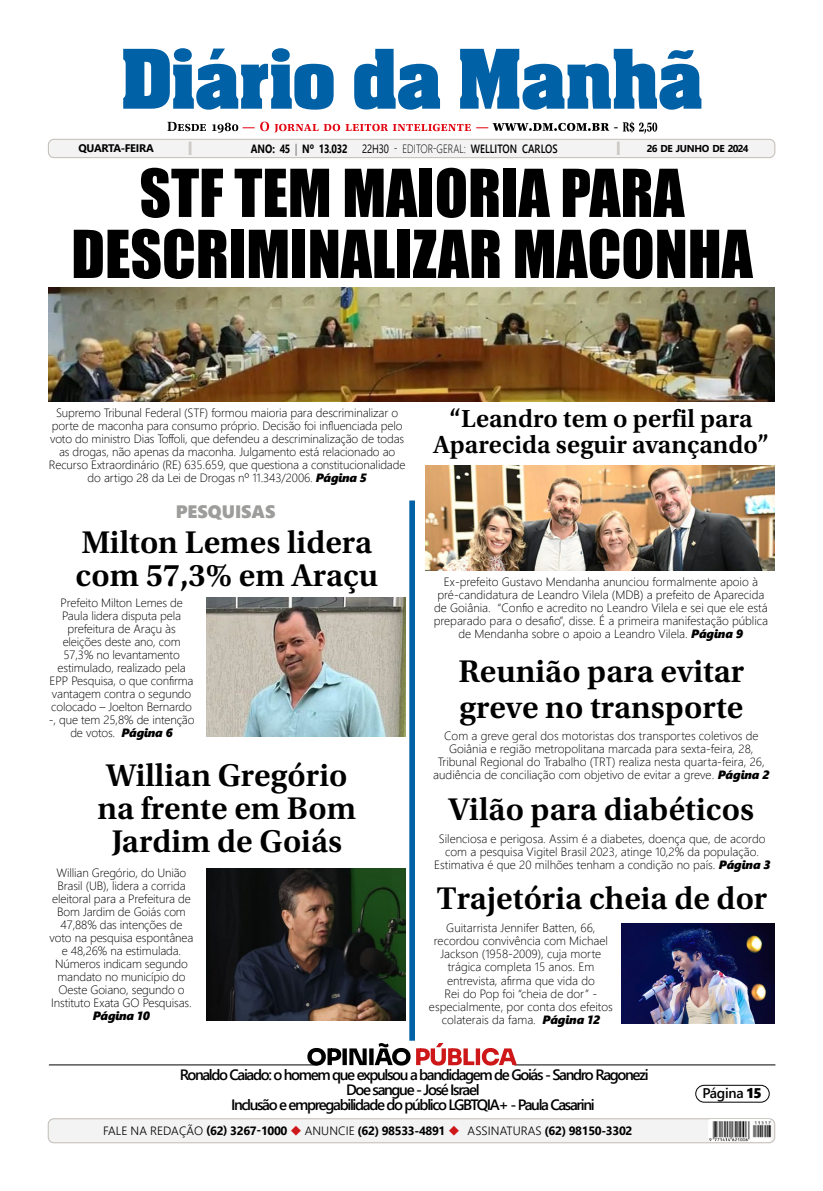
<style>
.page{position:relative;width:823px;height:1191px;background:#fff}
.page>*{position:absolute;margin:0;border:0;box-sizing:border-box;transform-origin:0 0}
.t1{font:61px/61px "Impact";color:#000;text-align:center}
.t2{font:600 33px/33px "Utopia Std";color:#000}
.t3{font:600 26px/26px "Utopia Std";color:#000;text-align:center}
.t4{font:18px "Segoe UI Black";color:#9d9d9c}
.t5{font:600 15px/15px "Segoe UI";letter-spacing:-.09em;color:#000;text-align:center}
.t6{font:600 14px "Segoe UI";letter-spacing:-.02em;color:#000}
.t7{font:600 14px "Utopia Std";color:#000}
.t8{font:300 12px/13px "Segoe UI";letter-spacing:-.01em;color:#000;text-align:center}
.t9{font:700 12px "Segoe UI";letter-spacing:-.03em;color:#000}
.t10{font:300 12px "Segoe UI";letter-spacing:-.01em;color:#000;scale:.8 1}
.t11{font:italic 12px "Segoe UI Black";letter-spacing:-.01em;color:#000}
.t12{font:700 11px "Segoe UI";letter-spacing:-.025em;color:#000}
.t13{font:700 10px "Segoe UI";letter-spacing:-.035em;color:#000}
.s1{font-weight:700}
.s2{font-weight:400}
.s3{font-weight:600}
.s4{font-family:"Segoe UI Black";font-weight:400;font-style:italic}
.s5{font-weight:300}
.s6{color:#cd1719}
.s7{font-family:"Segoe UI Black";font-weight:400}
</style>
<div class="page">
<div style="left:48px;top:1118px;width:726px;height:24px;background:#f3f3f3;border-radius:6px"></div>
<div style="left:48px;top:1118px;width:726px;height:24px;border:1px solid #c1bcb6;border-radius:6px"></div>
<img style="left:708px;top:1119px;width:62px;height:22px">
<hr style="left:514px;top:1064px;width:261px;height:1px;background:#000">
<hr style="left:49px;top:1064px;width:269px;height:1px;background:#000">
<svg style="left:416px;top:1043px;width:100px;height:22px"></svg>
<svg style="left:307px;top:1043px;width:103px;height:22px"></svg>
<div style="left:694px;top:1084px;width:75px;height:18px;border:1px solid #000;border-radius:8px"></div>
<svg style="left:123px;top:48px;width:578px;height:62px"></svg>
<div style="left:48px;top:139px;width:726px;height:19px;background:#f3f3f3;border-radius:6px"></div>
<div style="left:48px;top:139px;width:726px;height:19px;border:1px solid #c1bcb6;border-radius:6px"></div>
<svg style="left:188px;top:142px;width:3px;height:13px"></svg>
<svg style="left:617px;top:142px;width:2px;height:13px"></svg>
<svg style="left:167px;top:122px;width:441px;height:11px"></svg>
<svg style="left:622px;top:122px;width:34px;height:12px"></svg>
<div style="left:409px;top:500px;width:6px;height:540px;background:#0061a7"></div>
<img style="left:207px;top:868px;width:198px;height:152px">
<img style="left:207px;top:598px;width:198px;height:138px">
<img style="left:621px;top:923px;width:152px;height:100px">
<img style="left:425px;top:465px;width:348px;height:105px">
<img style="left:48px;top:288px;width:725px;height:113px">
<p class="t7" style="left:613px;top:119px;width:7px">-</p>
<p class="t12" style="left:78px;top:138px;width:77px">QUARTA-FEIRA</p>
<p class="t10" style="left:250px;top:137px;width:385px"><span class="s1">ANO: 45</span> | <span class="s1">Nº 13.032</span> <span class="s2">22H30</span> - EDITOR-GERAL: <span class="s3">WELLITON CARLOS</span></p>
<p class="t13" style="left:646px;top:139px;width:103px">26 DE JUNHO DE 2024</p>
<h1 class="t1" style="left:71px;top:161px;width:682px">STF TEM MAIORIA PARA<br>DESCRIMINALIZAR MACONHA</h1>
<p class="t8" style="left:49px;top:405px;width:358px">Supremo Tribunal Federal (STF) formou maioria para descriminalizar o porte de maconha para consumo próprio. Decisão foi influenciada pelo voto do ministro Dias Toffoli, que defendeu a descriminalização de todas as drogas, não apenas da maconha. Julgamento está relacionado ao Recurso Extraordinário (RE) 635.659, que questiona a constitucionalidade do artigo 28 da Lei de Drogas nº 11.343/2006. <span class="s4">Página 5</span></p>
<h3 class="t4" style="left:176px;top:499px;width:101px">PESQUISAS</h3>
<h2 class="t2" style="left:75px;top:526px;width:304px">Milton Lemes lidera com 57,3% em Araçu</h2>
<p class="t8" style="left:49px;top:594px;width:147px">Prefeito Milton Lemes de<br>Paula lidera disputa pela prefeitura de Araçu às eleições deste ano, com<br>57,3% no levantamento estimulado, realizado pela<br>EPP Pesquisa, o que confirma vantagem contra o segundo colocado – Joelton Bernardo -, que tem 25,8% de intenção de votos. <span class="s4">Página 6</span></p>
<h2 class="t2" style="left:97px;top:759px;width:260px;text-align:center">Willian Gregório na frente em Bom<br>Jardim de Goiás</h2>
<p class="t8" style="left:50px;top:865px;width:145px">Willian Gregório, do União<br>Brasil (UB), lidera a corrida eleitoral para a Prefeitura de<br>Bom Jardim de Goiás com<br>47,88% das intenções de voto na pesquisa espontânea e 48,26% na estimulada.<br>Números indicam segundo mandato no município do<br>Oeste Goiano, segundo o<br>Instituto Exata GO Pesquisas.</p>
<p class="t11" style="left:93px;top:1006px;width:59px">Página 10</p>
<h3 class="t3" style="left:433px;top:406px;width:337px">“Leandro tem o perfil para<br>Aparecida seguir avançando”</h3>
<p class="t8" style="left:433px;top:574px;width:335px">Ex-prefeito Gustavo Mendanha anunciou formalmente apoio à pré-candidatura de Leandro Vilela (MDB) a prefeito de Aparecida de Goiânia. “Confio e acredito no Leandro Vilela e sei que ele está preparado para o desafio”, disse. É a primeira manifestação pública de Mendanha sobre o apoio a Leandro Vilela. <span class="s4">Página 9</span></p>
<h2 class="t2" style="left:458px;top:653px;width:287px;line-height:36.5px">Reunião para evitar greve no transporte</h2>
<p class="t8" style="left:433px;top:727px;width:337px">Com a greve geral dos motoristas dos transportes coletivos de Goiânia e região metropolitana marcada para sexta-feira, 28, Tribunal Regional do Trabalho (TRT) realiza nesta quarta-feira, 26, audiência de conciliação com objetivo de evitar a greve. <span class="s4">Página 2</span></p>
<h2 class="t2" style="left:448px;top:793px;width:307px">Vilão para diabéticos</h2>
<p class="t8" style="left:434px;top:831px;width:337px">Silenciosa e perigosa. Assim é a diabetes, doença que, de acordo com a pesquisa Vigitel Brasil 2023, atinge 10,2% da população.<br>Estimativa é que 20 milhões tenham a condição no país. <span class="s4">Página 3</span></p>
<h2 class="t2" style="left:436px;top:882px;width:332px">Trajetória cheia de dor</h2>
<p class="t8" style="left:428px;top:920px;width:185px">Guitarrista Jennifer Batten, 66, recordou convivência com Michael<br>Jackson (1958-2009), cuja morte trágica completa 15 anos. Em entrevista, afirma que vida do<br>Rei do Pop foi “cheia de dor” - especialmente, por conta dos efeitos colaterais da fama. <span class="s4">Página 12</span></p>
<p class="t5" style="left:180px;top:1066px;width:470px">Ronaldo Caiado: o homem que expulsou a bandidagem de Goiás - Sandro Ragonezi<br>Doe sangue - José Israel<br>Inclusão e empregabilidade do público LGBTQIA+ - Paula Casarini</p>
<p class="t9" style="left:103px;top:1119px;width:530px"><span class="s5">FALE NA REDAÇÃO</span> (62) 3267-1000 <span class="s6">◆</span> <span class="s5">ANUNCIE</span> (62) 98533-4891 <span class="s6">◆</span> <span class="s5">ASSINATURAS</span> (62) 98150-3302</p>
<p class="t6" style="left:702px;top:1079px;width:61px">Página <span class="s7">15</span></p>
</div>
